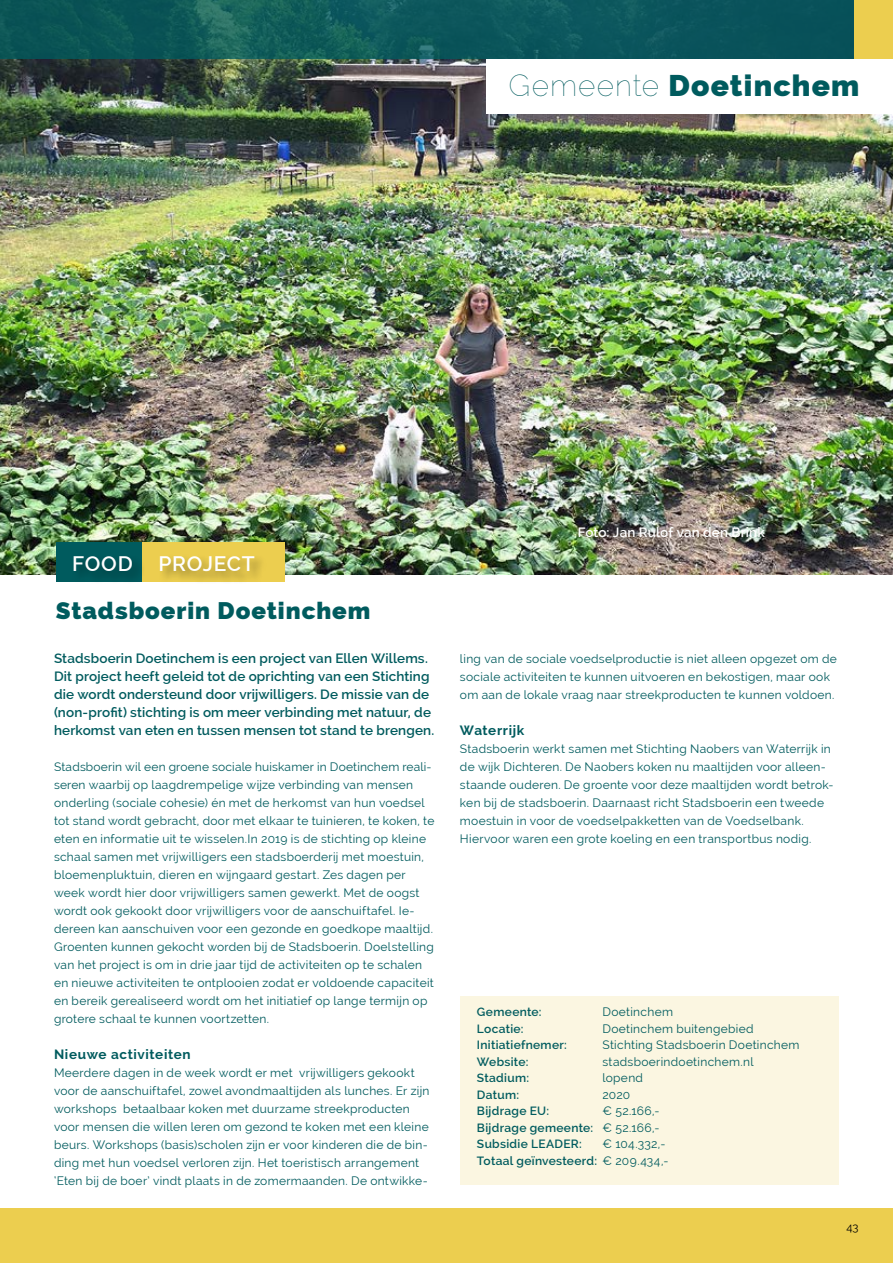
<style>
.page{position:relative;width:893px;height:1263px;background:#fff}
.page>*{position:absolute;margin:0;border:0;box-sizing:border-box;transform-origin:0 0}
.t1{font:800 30px "Raleway";letter-spacing:.04em;color:#005b5e}
.t2{font:800 24px "Raleway";letter-spacing:.04em;color:#005b5e}
.t3{font:600 21px "Raleway";letter-spacing:.03em;color:#fff}
.t4{font:600 13.5px/18px "Raleway";letter-spacing:.01em;color:#005b5e}
.t5{font:700 13.5px "Raleway";letter-spacing:.045em;color:#005b5e}
.t6{font:600 13.5px "Raleway";letter-spacing:.005em;color:#fff}
.t7{font:12px/18px "Raleway";letter-spacing:.025em;color:#005b5e}
.t8{font:600 12px/16.5px "Raleway";letter-spacing:.025em;color:#005b5e;text-align:justify}
.t9{font:11.25px "Raleway";color:#000}
.s1{font-weight:100}
.s2{font-weight:400}
.s3{font-weight:600}
</style>
<div class="page">
<div style="left:0;top:1208px;width:893px;height:55px;background:#ecce4f"></div>
<img style="left:1px;top:59px;width:892px;height:515px">
<div style="left:460px;top:996px;width:378px;height:189px;background:#fbf6e1"></div>
<img style="left:0;top:0;width:1px;height:574px">
<svg style="left:0;top:0;width:854px;height:59px;background:#0d575a"></svg>
<div style="left:854px;top:0;width:39px;height:59px;background:#ecce4f"></div>
<div style="left:487px;top:59px;width:406px;height:54px;background:#fff"></div>
<div style="left:56px;top:542px;width:86px;height:39px;background:#005b5e"></div>
<div style="left:142px;top:542px;width:142px;height:39px;background:#ecce4f"></div>
<div style="left:72px;top:554px;width:74px;height:31px;background:#000;opacity:.4"></div>
<div style="left:158px;top:554px;width:110px;height:31px;background:#000;opacity:.4"></div>
<h1 class="t1" style="left:508px;top:68px;width:353px"><span class="s1">Gemeente</span> Doetinchem</h1>
<h3 class="t3" style="left:72px;top:551px;width:184px">FOOD PROJECT</h3>
<h2 class="t2" style="left:56px;top:596px;width:316px">Stadsboerin Doetinchem</h2>
<p class="t4" style="left:54px;top:649px;width:382px">Stadsboerin Doetinchem is een project van Ellen Willems.<br>Dit project heeft geleid tot de oprichting van een Stichting die wordt ondersteund door vrijwilligers. De missie van de (non-profit) stichting is om meer verbinding met natuur, de herkomst van eten en tussen mensen tot stand te brengen.</p>
<p class="t7" style="left:54px;top:758px;width:382px">Stadsboerin wil een groene sociale huiskamer in Doetinchem reali&shy;seren waarbij op laagdrempelige wijze verbinding van mensen onderling (sociale cohesie) én met de herkomst van hun voedsel tot stand wordt gebracht, door met elkaar te tuinieren, te koken, te eten en informatie uit te wisselen.In 2019 is de stichting op kleine schaal samen met vrijwilligers een stadsboerderij met moestuin, bloemenpluktuin, dieren en wijngaard gestart. Zes dagen per week wordt hier door vrijwilligers samen gewerkt. Met de oogst wordt ook gekookt door vrijwilligers voor de aanschuiftafel. Ie&shy;dereen kan aanschuiven voor een gezonde en goedkope maaltijd.<br>Groenten kunnen gekocht worden bij de Stadsboerin. Doelstelling van het project is om in drie jaar tijd de activiteiten op te schalen en nieuwe activiteiten te ontplooien zodat er voldoende capaciteit en bereik gerealiseerd wordt om het initiatief op lange termijn op grotere schaal te kunnen voortzetten.</p>
<p class="t5" style="left:54px;top:1047px;width:138px">Nieuwe activiteiten</p>
<p class="t7" style="left:54px;top:1064px;width:377px">Meerdere dagen in de week wordt er met vrijwilligers gekookt voor de aanschuiftafel, zowel avondmaaltijden als lunches. Er zijn workshops betaalbaar koken met duurzame streekproducten voor mensen die willen leren om gezond te koken met een kleine beurs. Workshops (basis)scholen zijn er voor kinderen die de bin&shy;ding met hun voedsel verloren zijn. Het toeristisch arrangement ‘Eten bij de boer’ vindt plaats in de zomermaanden. De ontwikke-</p>
<p class="t6" style="left:578px;top:525px;width:188px">Foto: Jan Rulof van den Brink</p>
<p class="t7" style="left:460px;top:649px;width:378px">ling van de sociale voedselproductie is niet alleen opgezet om de sociale activiteiten te kunnen uitvoeren en bekostigen, maar ook om aan de lokale vraag naar streekproducten te kunnen voldoen.</p>
<p class="t5" style="left:460px;top:722px;width:66px">Waterrijk</p>
<p class="t7" style="left:460px;top:739px;width:375px">Stadsboerin werkt samen met Stichting Naobers van Waterrijk in de wijk Dichteren. De Naobers koken nu maaltijden voor alleen&shy;staande ouderen. De groente voor deze maaltijden wordt betrok&shy;ken bij de stadsboerin. Daarnaast richt Stadsboerin een tweede moestuin in voor de voedselpakketten van de Voedselbank.<br>Hiervoor waren een grote koeling en een transportbus nodig.</p>
<p class="t8" style="left:477px;top:1003px;width:66px">Gemeente:</p>
<p class="t7" style="left:602px;top:1003px;width:72px">Doetinchem</p>
<p class="t8" style="left:477px;top:1020px;width:48px">Locatie:</p>
<p class="t7" style="left:602px;top:1019px;width:153px">Doetinchem buitengebied</p>
<p class="t8" style="left:477px;top:1036px;width:91px">Initiatiefnemer:</p>
<p class="t7" style="left:602px;top:1036px;width:199px">Stichting Stadsboerin Doetinchem</p>
<p class="t8" style="left:477px;top:1053px;width:53px">Website:</p>
<p class="t7" style="left:602px;top:1052px;width:153px">stadsboerindoetinchem.nl</p>
<p class="t8" style="left:477px;top:1069px;width:54px">Stadium:</p>
<p class="t7" style="left:602px;top:1069px;width:42px">lopend</p>
<p class="t8" style="left:477px;top:1086px;width:44px">Datum:</p>
<p class="t7" style="left:602px;top:1085px;width:29px">2020</p>
<p class="t8" style="left:477px;top:1102px;width:74px">Bijdrage EU:</p>
<p class="t8" style="left:477px;top:1102px;width:184px;text-indent:125px"><span class="s2">€ 52.166,- </span>Bijdrage gemeente: <span class="s2">€ 52.166,- </span>Subsidie LEADER:</p>
<p class="t7" style="left:477px;top:1135px;width:193px;line-height:16.5px;text-align:right">€ 104.332,-<br><span class="s3">Totaal geïnvesteerd:</span> € 209.434,-</p>
<p class="t9" style="left:846px;top:1220px;width:14px">43</p>
</div>
